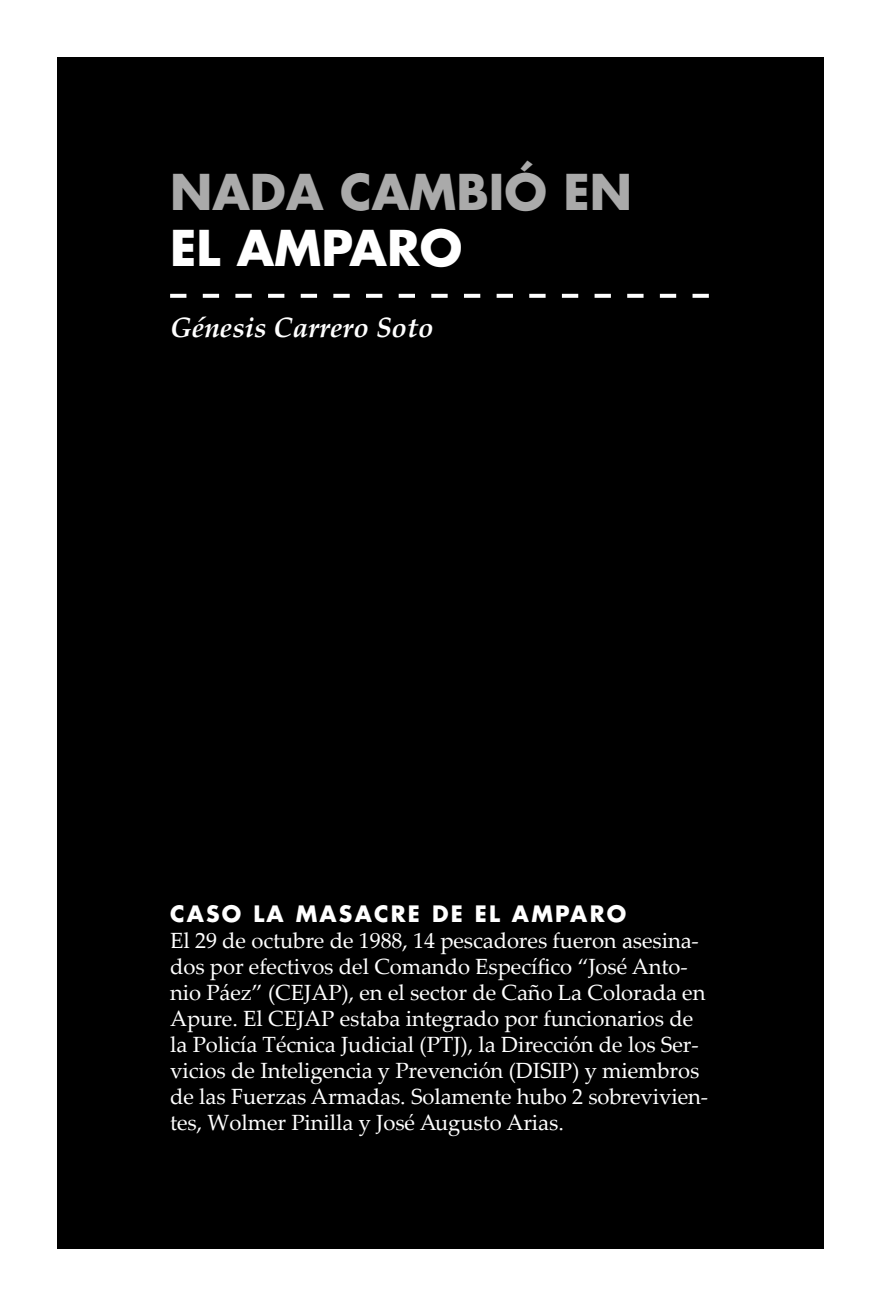
<style>
.page{position:relative;width:879px;height:1304px;background:#fff}
.page>*{position:absolute;margin:0;border:0;box-sizing:border-box;transform-origin:0 0}
.t1{font:700 48px "Futura Std";color:#aaa}
.t2{font:700 48px "Futura Std";color:#fff}
.t3{font:italic 700 28px "Palatino Linotype";color:#fff}
.t4{font:22px/26px "Palatino Linotype";letter-spacing:-.005em;color:#fff}
.t5{font:700 22px "Futura Std";letter-spacing:.1em;color:#fff}
</style>
<div class="page">
<div style="left:57px;top:57px;width:766px;height:1192px;background:#000"></div>
<svg style="left:170px;top:294px;width:539px;height:4px"></svg>
<h1 class="t1" style="left:170px;top:160px;width:463px">NADA CAMBIÓ EN</h1>
<h1 class="t2" style="left:170px;top:216px;width:294px">EL AMPARO</h1>
<p class="t3" style="left:170px;top:308px;width:265px">Génesis Carrero Soto</p>
<p class="t5" style="left:170px;top:900px;width:458px">CASO LA MASACRE DE EL AMPARO</p>
<p class="t4" style="left:170px;top:927px;width:540px">El 29 de octubre de 1988, 14 pescadores fueron asesina&shy;dos por efectivos del Comando Específico “José Anto&shy;nio Páez” (CEJAP), en el sector de Caño La Colorada en Apure. El CEJAP estaba integrado por funcionarios de la Policía Técnica Judicial (PTJ), la Dirección de los Ser&shy;vicios de Inteligencia y Prevención (DISIP) y miembros de las Fuerzas Armadas. Solamente hubo 2 sobrevivien&shy;tes, Wolmer Pinilla y José Augusto Arias.</p>
</div>
